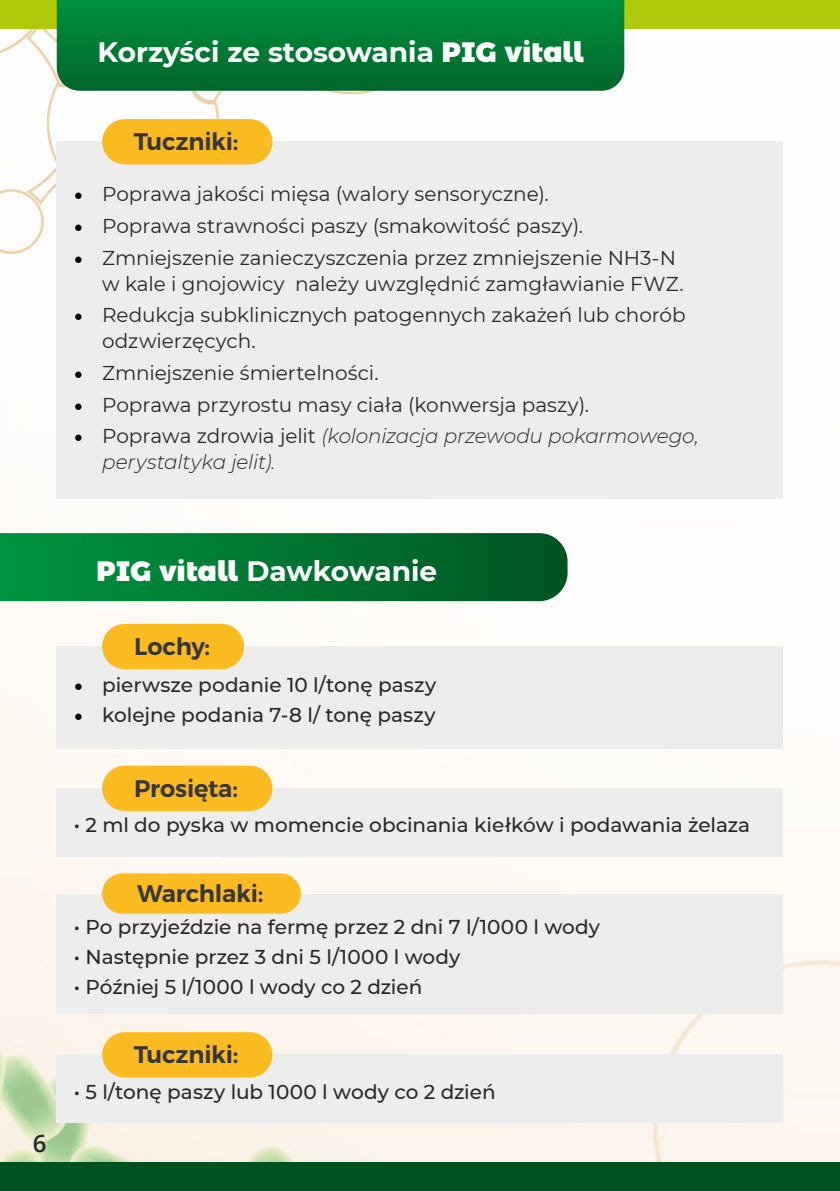
<style>
.page{position:relative;width:840px;height:1191px;background:#fff}
.page>*{position:absolute;margin:0;border:0;box-sizing:border-box;transform-origin:0 0}
.t1{font:700 28px "Montserrat";color:#fff}
.t2{font:600 24px "Montserrat";letter-spacing:-.01em;color:#373636}
.t3{font:600 24px "Open Sans";color:#282827}
.t4{font:20px/26px "Montserrat";letter-spacing:-.005em;color:#282827}
.t5{font:500 20px "Montserrat";color:#282827}
.t6{font:italic 300 20px/26px "Montserrat";letter-spacing:-.01em;color:#282827}
.s1{font-family:"Montserrat Alternates";font-weight:900}
.s2{font-family:"Minion Pro";font-size:24px;color:#000}
.s3{font-family:"Minion Pro";font-weight:400;font-style:normal;font-size:24px;color:#000}
.s4{font-weight:400;font-style:normal}
</style>
<div class="page">
<img style="left:0;top:28px;width:839px;height:1134px">
<svg style="left:273px;top:91px;width:173px;height:4px"></svg>
<svg style="left:0;top:189px;width:26px;height:65px"></svg>
<svg style="left:0;top:28px;width:26px;height:31px"></svg>
<svg style="left:26px;top:28px;width:247px;height:251px"></svg>
<svg style="left:839px;top:1162px;width:1px;height:29px"></svg>
<div style="left:0;top:1162px;width:839px;height:29px;background:#005321"></div>
<div style="left:0;top:0;width:839px;height:28px;background:#afca0b"></div>
<div style="left:57px;top:142px;width:725px;height:357px;background:#ededed"></div>
<div style="left:102px;top:119px;width:170px;height:45px;background:#fbbb21;border-radius:23px"></div>
<svg style="left:57px;top:0;width:567px;height:91px;background:#017c35"></svg>
<div style="left:57px;top:646px;width:725px;height:102px;background:#ededed"></div>
<div style="left:102px;top:624px;width:142px;height:45px;background:#fbbb21;border-radius:23px"></div>
<div style="left:57px;top:894px;width:725px;height:120px;background:#ededed"></div>
<div style="left:102px;top:873px;width:198px;height:40px;background:#fbbb21;border-radius:20px"></div>
<div style="left:57px;top:788px;width:725px;height:68px;background:#ededed"></div>
<div style="left:102px;top:765px;width:170px;height:46px;background:#fbbb21;border-radius:23px"></div>
<div style="left:57px;top:1054px;width:725px;height:69px;background:#ededed"></div>
<div style="left:102px;top:1032px;width:170px;height:45px;background:#fbbb21;border-radius:23px"></div>
<svg style="left:0;top:533px;width:567px;height:68px;background:#017632"></svg>
<p class="t1" style="left:97px;top:32px;width:487px">Korzyści ze stosowania <span class="s1">PIG vitall</span></p>
<p class="t2" style="left:134px;top:122px;width:106px">Tuczniki:</p>
<p class="t4" style="left:74px;top:180px;width:476px"><span class="s2">•</span> Poprawa jakości mięsa (walory sensoryczne).</p>
<p class="t4" style="left:74px;top:212px;width:510px"><span class="s2">•</span> Poprawa strawności paszy (smakowitość paszy).</p>
<p class="t4" style="left:102px;top:244px;width:582px;text-indent:-28px"><span class="s2">•</span> Zmniejszenie zanieczyszczenia przez zmniejszenie NH3-N w kale i gnojowicy należy uwzględnić zamgławianie FWZ.</p>
<p class="t4" style="left:102px;top:301px;width:584px;text-indent:-28px"><span class="s2">•</span> Redukcja subklinicznych patogennych zakażeń lub chorób odzwierzęcych.</p>
<p class="t4" style="left:74px;top:359px;width:306px"><span class="s2">•</span> Zmniejszenie śmiertelności.</p>
<p class="t4" style="left:74px;top:391px;width:516px"><span class="s2">•</span> Poprawa przyrostu masy ciała (konwersja paszy).</p>
<p class="t6" style="left:102px;top:422px;width:597px;text-indent:-28px"><span class="s3">•</span> <span class="s4">Poprawa zdrowia jelit</span> (kolonizacja przewodu pokarmowego, perystaltyka jelit).</p>
<p class="t3" style="left:33px;top:1126px;width:15px">6</p>
<p class="t1" style="left:96px;top:550px;width:342px"><span class="s1">PIG vitall</span> Dawkowanie</p>
<p class="t2" style="left:134px;top:627px;width:77px">Lochy:</p>
<p class="t5" style="left:74px;top:671px;width:364px"><span class="s2">•</span> pierwsze podanie 10 l/tonę paszy</p>
<p class="t5" style="left:74px;top:701px;width:363px"><span class="s2">•</span> kolejne podania 7-8 l/ tonę paszy</p>
<p class="t2" style="left:134px;top:768px;width:105px">Prosięta:</p>
<p class="t5" style="left:74px;top:811px;width:677px">• 2 ml do pyska w momencie obcinania kiełków i podawania żelaza</p>
<p class="t2" style="left:137px;top:874px;width:128px">Warchlaki:</p>
<p class="t5" style="left:74px;top:913px;width:527px">• Po przyjeździe na fermę przez 2 dni 7 l/1000 l wody</p>
<p class="t5" style="left:74px;top:943px;width:388px">• Następnie przez 3 dni 5 l/1000 l wody</p>
<p class="t5" style="left:74px;top:972px;width:350px">• Później 5 l/1000 l wody co 2 dzień</p>
<p class="t2" style="left:134px;top:1035px;width:106px">Tuczniki:</p>
<p class="t5" style="left:74px;top:1077px;width:423px">• 5 l/tonę paszy lub 1000 l wody co 2 dzień</p>
</div>
